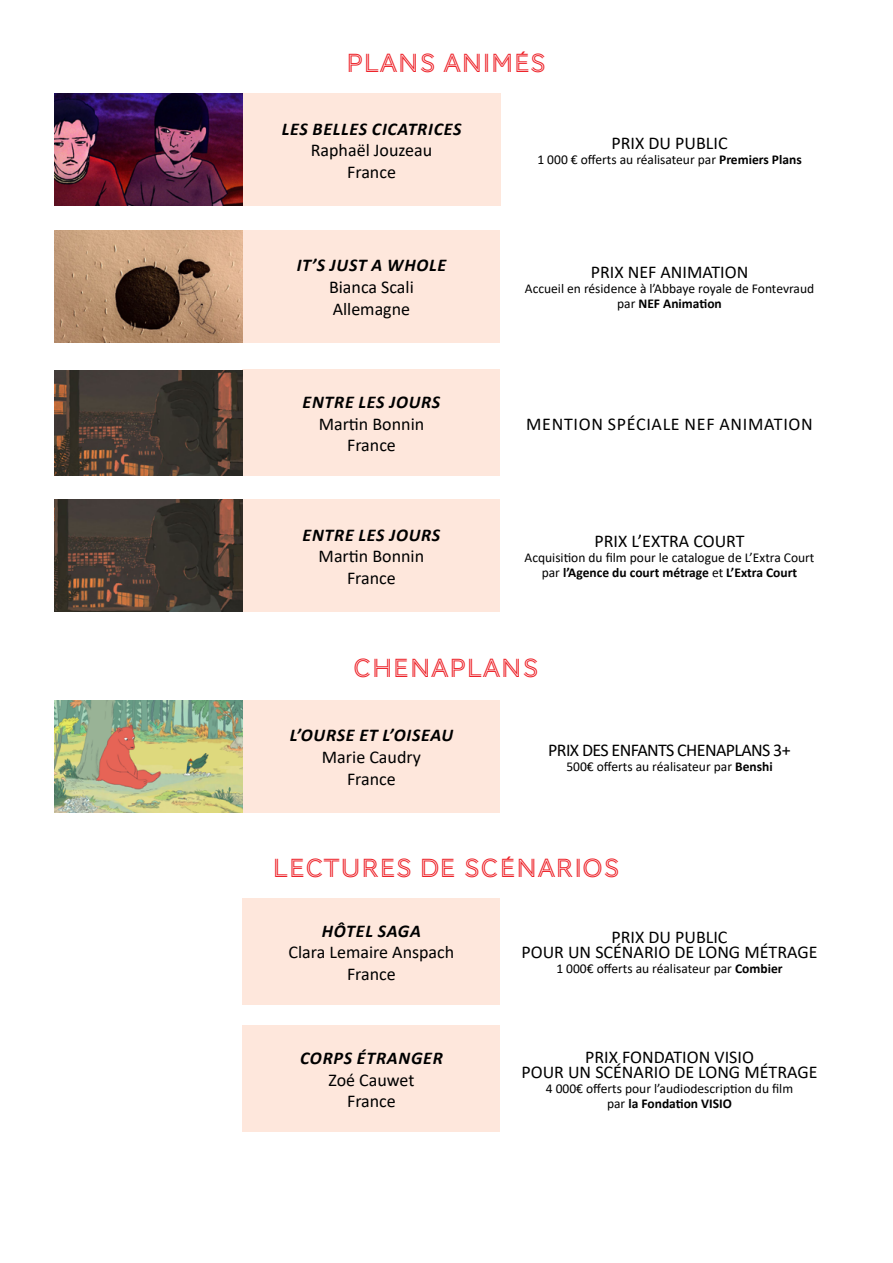
<style>
.page{position:relative;width:893px;height:1263px;background:#fff}
.page>*{position:absolute;margin:0;border:0;box-sizing:border-box;transform-origin:0 0}
.t1{font:27px "AW Conqueror Std Inline";color:#ed1d24}
.t2{font:18px/21.6px "Calibri";color:#000;text-align:center}
.t3{font:italic 700 18px "Calibri";letter-spacing:.04em;color:#000}
.t4{font:18px "Calibri";letter-spacing:.04em;color:#000}
.t5{font:18px "Calibri";letter-spacing:-.035em;color:#000}
.t6{font:13.5px/15px "Calibri";color:#000;text-align:center}
.s1{font-weight:700}
</style>
<div class="page">
<div style="left:243px;top:93px;width:257px;height:113px;background:#fee7dc"></div>
<img style="left:54px;top:93px;width:189px;height:113px">
<div style="left:243px;top:230px;width:257px;height:112px;background:#fee7dc"></div>
<img style="left:54px;top:230px;width:189px;height:112px">
<div style="left:243px;top:370px;width:257px;height:106px;background:#fee7dc"></div>
<img style="left:54px;top:370px;width:189px;height:106px">
<div style="left:243px;top:499px;width:257px;height:113px;background:#fee7dc"></div>
<img style="left:54px;top:499px;width:189px;height:113px">
<div style="left:243px;top:700px;width:257px;height:112px;background:#fee7dc"></div>
<img style="left:54px;top:700px;width:189px;height:112px">
<div style="left:243px;top:898px;width:257px;height:107px;background:#fee7dc"></div>
<div style="left:243px;top:1026px;width:257px;height:106px;background:#fee7dc"></div>
<h1 class="t1" style="left:346px;top:48px;width:202px">PLANS ANIMÉS</h1>
<h2 class="t3" style="left:282px;top:116px;width:181px">LES BELLES CICATRICES</h2>
<h2 class="t2" style="left:311px;top:139px;width:123px">Raphaël Jouzeau<br>France</h2>
<h2 class="t3" style="left:297px;top:253px;width:151px">IT’S JUST A WHOLE</h2>
<h2 class="t2" style="left:329px;top:276px;width:86px;text-align:left">Bianca Scali<br>Allemagne</h2>
<h2 class="t3" style="left:303px;top:389px;width:139px">ENTRE LES JOURS</h2>
<h2 class="t2" style="left:319px;top:412px;width:107px">Martin Bonnin<br>France</h2>
<h2 class="t3" style="left:303px;top:522px;width:139px">ENTRE LES JOURS</h2>
<h2 class="t2" style="left:319px;top:545px;width:107px">Martin Bonnin<br>France</h2>
<h2 class="t2" style="left:611px;top:131px;width:118px">PRIX DU PUBLIC</h2>
<p class="t6" style="left:537px;top:151px;width:266px">1 000 € offerts au réalisateur par <span class="s1">Premiers Plans</span></p>
<h2 class="t2" style="left:591px;top:261px;width:159px">PRIX NEF ANIMATION</h2>
<p class="t6" style="left:525px;top:281px;width:291px">Accueil en résidence à l’Abbaye royale de Fontevraud par <span class="s1">NEF Animation</span></p>
<h2 class="t4" style="left:526px;top:411px;width:288px">MENTION SPÉCIALE NEF ANIMATION</h2>
<h2 class="t2" style="left:594px;top:530px;width:152px">PRIX L’EXTRA COURT</h2>
<p class="t6" style="left:525px;top:550px;width:291px">Acquisition du film pour le catalogue de L’Extra Court par <span class="s1">l’Agence du court métrage</span> et <span class="s1">L’Extra Court</span></p>
<h1 class="t1" style="left:353px;top:653px;width:188px">CHENAPLANS</h1>
<h2 class="t3" style="left:290px;top:723px;width:165px">L’OURSE ET L’OISEAU</h2>
<h2 class="t2" style="left:322px;top:746px;width:101px">Marie Caudry<br>France</h2>
<h2 class="t5" style="left:548px;top:737px;width:244px">PRIX DES ENFANTS CHENAPLANS 3+</h2>
<p class="t6" style="left:566px;top:758px;width:208px">500€ offerts au réalisateur par <span class="s1">Benshi</span></p>
<h1 class="t1" style="left:272px;top:853px;width:350px">LECTURES DE SCÉNARIOS</h1>
<h2 class="t3" style="left:322px;top:918px;width:101px">HÔTEL SAGA</h2>
<h2 class="t2" style="left:289px;top:941px;width:167px">Clara Lemaire Anspach<br>France</h2>
<h2 class="t3" style="left:300px;top:1045px;width:144px">CORPS ÉTRANGER</h2>
<h2 class="t2" style="left:328px;top:1068px;width:87px">Zoé Cauwet<br>France</h2>
<h2 class="t2" style="left:521px;top:929px;width:298px;line-height:15px">PRIX DU PUBLIC<br>POUR UN SCÉNARIO DE LONG MÉTRAGE</h2>
<p class="t6" style="left:556px;top:961px;width:228px">1 000€ offerts au réalisateur par <span class="s1">Combier</span></p>
<h2 class="t2" style="left:521px;top:1049px;width:298px;line-height:15px">PRIX FONDATION VISIO<br>POUR UN SCÉNARIO DE LONG MÉTRAGE</h2>
<p class="t6" style="left:546px;top:1081px;width:249px">4 000€ offerts pour l’audiodescription du film par <span class="s1">la Fondation VISIO</span></p>
</div>
